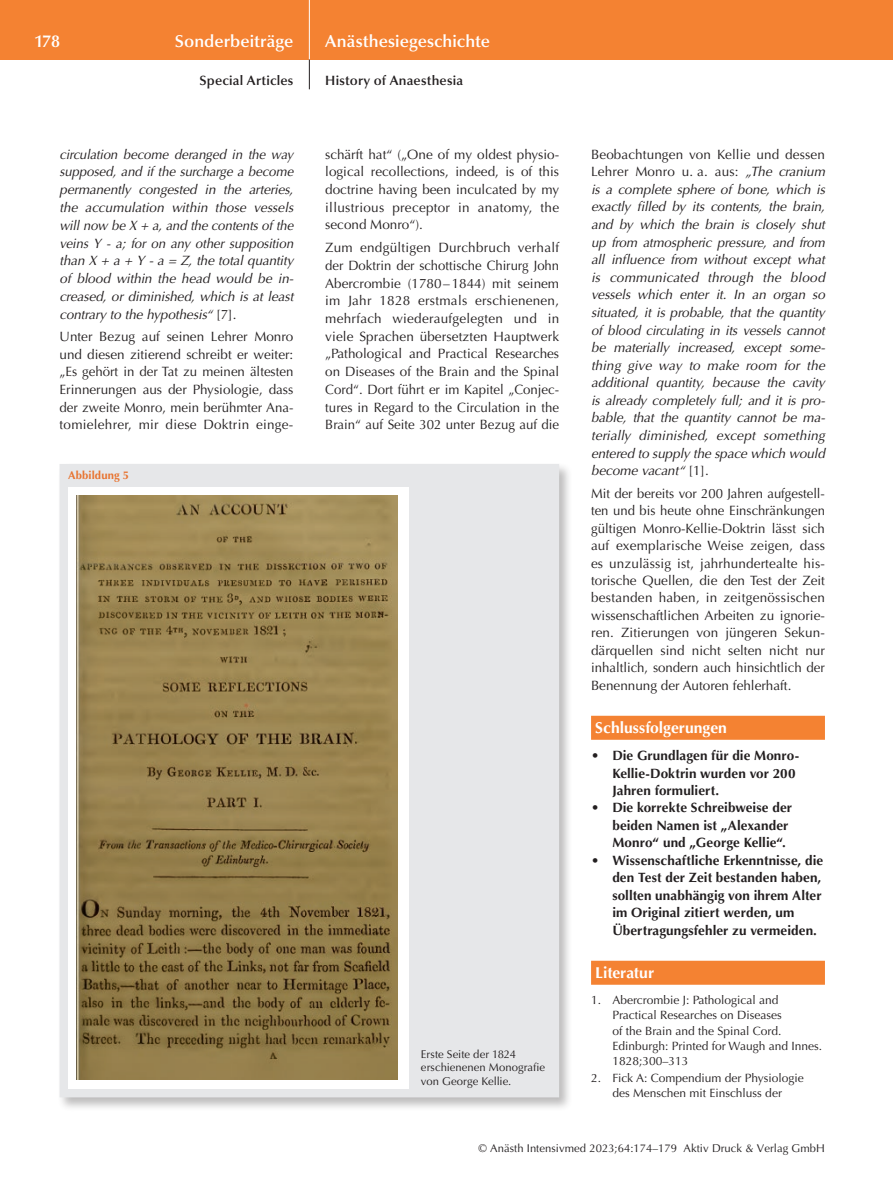
<style>
.page{position:relative;width:893px;height:1191px;background:#fff}
.page>*{position:absolute;margin:0;border:0;box-sizing:border-box;transform-origin:0 0}
.t1{font:600 17.25px "Optima";letter-spacing:.005em;color:#fff}
.t2{font:700 15.75px "Optima";color:#fff}
.t3{font:13.5px/17.7px "Optima";color:#231f20;text-align:justify}
.t4{font:italic 13.5px/17.5px "Optima";letter-spacing:-.01em;color:#231f20;text-align:justify}
.t5{font:700 13.5px/17.4px "Optima";letter-spacing:.005em;color:#231f20}
.t6{font:600 13.5px "Optima";letter-spacing:.015em;color:#231f20}
.t7{font:12px/15.1px "Optima";color:#231f20}
.t8{font:11.25px/13.5px "Optima";letter-spacing:.005em;color:#231f20}
.t9{font:700 11.25px "Optima";letter-spacing:.015em;color:#e8732f}
.s1{font-style:normal}
.s2{font-weight:400}
</style>
<div class="page">
<div style="left:0;top:0;width:893px;height:60px;background:#f48232"></div>
<hr style="left:309px;top:0;width:1px;height:60px;background:#fff">
<svg style="left:309px;top:60px;width:1px;height:29px"></svg>
<div style="left:591px;top:716px;width:234px;height:24px;background:#f48232"></div>
<div style="left:591px;top:960px;width:234px;height:24px;background:#f48232"></div>
<div style="left:57px;top:462px;width:516px;height:649px;background:#231f20;opacity:.3"></div>
<div style="left:60px;top:464px;width:499px;height:633px;background:#e6e7e9"></div>
<div style="left:68px;top:487px;width:340px;height:602px;background:#fff"></div>
<img style="left:77px;top:495px;width:321px;height:584px">
<p class="t1" style="left:34px;top:31px;width:28px">178</p>
<p class="t1" style="left:175px;top:31px;width:120px">Sonderbeiträge</p>
<p class="t6" style="left:199px;top:73px;width:95px">Special Articles</p>
<p class="t4" style="left:60px;top:145px;width:235px">circulation become deranged in the way supposed, and if the surcharge a become permanently congested in the arteries, the accumulation within those vessels will now be X + a, and the contents of the veins Y - a; for on any other supposition than X + a + Y - a = Z, the total quantity of blood within the head would be in&shy;creased, or diminished, which is at least contrary to the hypothesis“ <span class="s1">[7].</span></p>
<p class="t3" style="left:60px;top:328px;width:235px">Unter Bezug auf seinen Lehrer Monro und diesen zitierend schreibt er weiter: „Es gehört in der Tat zu meinen ältesten Erinnerungen aus der Physiologie, dass der zweite Monro, mein berühmter Ana&shy;tomielehrer, mir diese Doktrin einge-</p>
<p class="t9" style="left:68px;top:468px;width:63px">Abbildung 5</p>
<p class="t1" style="left:325px;top:31px;width:166px">Anästhesiegeschichte</p>
<p class="t6" style="left:325px;top:73px;width:139px">History of Anaesthesia</p>
<p class="t3" style="left:325px;top:145px;width:235px">schärft hat“ („One of my oldest physio&shy;logical recollections, indeed, is of this doctrine having been inculcated by my illustrious preceptor in anatomy, the second Monro“).</p>
<p class="t3" style="left:325px;top:239px;width:235px">Zum endgültigen Durchbruch verhalf der Doktrin der schottische Chirurg John Abercrombie (1780–1844) mit seinem im Jahr 1828 erstmals erschienenen, mehrfach wiederaufgelegten und in viele Sprachen übersetzten Hauptwerk „Pathological and Practical Researches on Diseases of the Brain and the Spinal Cord“. Dort führt er im Kapitel „Conjec&shy;tures in Regard to the Circulation in the Brain“ auf Seite 302 unter Bezug auf die</p>
<p class="t8" style="left:421px;top:1047px;width:126px">Erste Seite der 1824 erschienenen Monografie von George Kellie.</p>
<p class="t4" style="left:591px;top:146px;width:235px"><span class="s1">Beobachtungen von Kellie und dessen Lehrer Monro u. a. aus:</span> „The cranium is a complete sphere of bone, which is exactly filled by its contents, the brain, and by which the brain is closely shut up from atmospheric pressure, and from all influence from without except what is communicated through the blood vessels which enter it. In an organ so situated, it is probable, that the quantity of blood circulating in its vessels cannot be materially increased, except some&shy;thing give way to make room for the additional quantity, because the cavity is already completely full; and it is pro&shy;bable, that the quantity cannot be ma&shy;terially diminished, except something entered to supply the space which would become vacant“ <span class="s1">[1].</span></p>
<p class="t3" style="left:591px;top:485px;width:235px">Mit der bereits vor 200 Jahren aufgestell&shy;ten und bis heute ohne Einschränkungen gültigen Monro-Kellie-Doktrin lässt sich auf exemplarische Weise zeigen, dass es unzulässig ist, jahrhundertealte his&shy;torische Quellen, die den Test der Zeit bestanden haben, in zeitgenössischen wissenschaftlichen Arbeiten zu ignorie&shy;ren. Zitierungen von jüngeren Sekun&shy;därquellen sind nicht selten nicht nur inhaltlich, sondern auch hinsichtlich der Benennung der Autoren fehlerhaft.</p>
<p class="t2" style="left:595px;top:718px;width:133px">Schlussfolgerungen</p>
<p class="t5" style="left:612px;top:747px;width:188px;text-indent:-21px"><span class="s2">•</span> Die Grundlagen für die Monro-<br>Kellie-Doktrin wurden vor 200<br>Jahren formuliert.</p>
<p class="t5" style="left:612px;top:799px;width:181px;text-indent:-21px"><span class="s2">•</span> Die korrekte Schreibweise der beiden Namen ist „Alexander<br>Monro“ und „George Kellie“.</p>
<p class="t5" style="left:612px;top:851px;width:212px;text-indent:-21px"><span class="s2">•</span> Wissenschaftliche Erkenntnisse, die den Test der Zeit bestanden haben, sollten unabhängig von ihrem Alter im Original zitiert werden, um Übertragungsfehler zu vermeiden.</p>
<p class="t2" style="left:595px;top:963px;width:60px">Literatur</p>
<p class="t7" style="left:612px;top:992px;width:211px;text-indent:-21px">1. Abercrombie J: Pathological and<br>Practical Researches on Diseases<br>of the Brain and the Spinal Cord.<br>Edinburgh: Printed for Waugh and Innes.<br>1828;300–313</p>
<p class="t7" style="left:591px;top:1070px;width:214px;text-align:center">2. Fick A: Compendium der Physiologie des Menschen mit Einschluss der</p>
<p class="t8" style="left:478px;top:1142px;width:348px">© Anästh Intensivmed 2023;64:174–179 Aktiv Druck &amp; Verlag GmbH</p>
</div>
